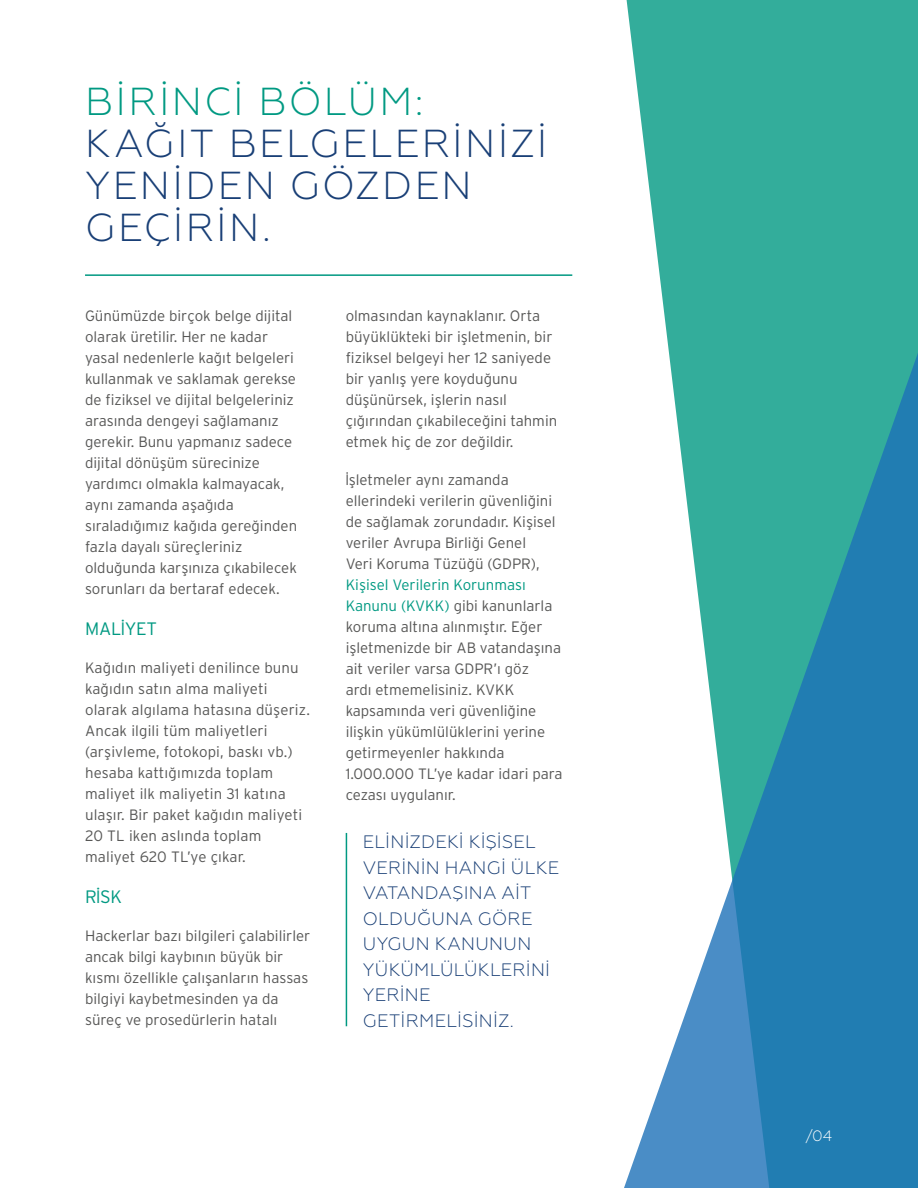
<style>
.page{position:relative;width:918px;height:1188px;background:#fff}
.page>*{position:absolute;margin:0;border:0;box-sizing:border-box;transform-origin:0 0}
.t1{font:300 39px/42px "Geometria";letter-spacing:.055em;color:#193f76}
.t2{font:300 39px "Geometria";letter-spacing:.06em;color:#009982}
.t3{font:300 18px/25.5px "Geometria";letter-spacing:.015em;color:#193f76}
.t4{font:300 18px "Interstate";letter-spacing:-.01em;color:#009982}
.t5{font:300 15px/21px "Interstate";color:#575756}
.t6{font:300 15px "Geometria";color:#fff}
.s1{color:#009982}
</style>
<div class="page">
<svg style="left:626px;top:0;width:292px;height:352px;background:#42b3a2"></svg>
<svg style="left:624px;top:352px;width:294px;height:836px"></svg>
<hr style="left:85px;top:274px;width:487px;height:2px;background:#009982">
<hr style="left:346px;top:833px;width:1px;height:193px;background:#009982">
<h1 class="t2" style="left:85px;top:79px;width:340px">BİRİNCİ BÖLÜM:</h1>
<h1 class="t1" style="left:85px;top:122px;width:464px">KAĞIT BELGELERİNİZİ<br>YENİDEN GÖZDEN<br>GEÇİRİN.</h1>
<p class="t5" style="left:85px;top:305px;width:214px">Günümüzde birçok belge dijital olarak üretilir. Her ne kadar yasal nedenlerle kağıt belgeleri kullanmak ve saklamak gerekse de fiziksel ve dijital belgeleriniz arasında dengeyi sağlamanız gerekir. Bunu yapmanız sadece dijital dönüşüm sürecinize yardımcı olmakla kalmayacak, aynı zamanda aşağıda sıraladığımız kağıda gereğinden fazla dayalı süreçleriniz olduğunda karşınıza çıkabilecek sorunları da bertaraf edecek.</p>
<p class="t4" style="left:85px;top:619px;width:74px">MALİYET</p>
<p class="t5" style="left:85px;top:657px;width:226px">Kağıdın maliyeti denilince bunu kağıdın satın alma maliyeti olarak algılama hatasına düşeriz.<br>Ancak ilgili tüm maliyetleri (arşivleme, fotokopi, baskı vb.) hesaba kattığımızda toplam maliyet ilk maliyetin 31 katına ulaşır. Bir paket kağıdın maliyeti<br>20 TL iken aslında toplam maliyet 620 TL’ye çıkar.</p>
<p class="t4" style="left:85px;top:887px;width:39px">RİSK</p>
<p class="t5" style="left:85px;top:925px;width:227px">Hackerlar bazı bilgileri çalabilirler ancak bilgi kaybının büyük bir kısmı özellikle çalışanların hassas bilgiyi kaybetmesinden ya da süreç ve prosedürlerin hatalı</p>
<p class="t5" style="left:346px;top:305px;width:213px">olmasından kaynaklanır. Orta büyüklükteki bir işletmenin, bir fiziksel belgeyi her 12 saniyede bir yanlış yere koyduğunu düşünürsek, işlerin nasıl çığırından çıkabileceğini tahmin etmek hiç de zor değildir.</p>
<p class="t5" style="left:346px;top:469px;width:211px">İşletmeler aynı zamanda ellerindeki verilerin güvenliğini de sağlamak zorundadır. Kişisel veriler Avrupa Birliği Genel<br>Veri Koruma Tüzüğü (GDPR),</p>
<p class="t5" style="left:346px;top:574px;width:218px"><span class="s1">Kişisel Verilerin Korunması<br>Kanunu (KVKK)</span> gibi kanunlarla koruma altına alınmıştır. Eğer işletmenizde bir AB vatandaşına ait veriler varsa GDPR’ı göz<br>ardı etmemelisiniz. KVKK kapsamında veri güvenliğine ilişkin yükümlülüklerini yerine getirmeyenler hakkında<br>1.000.000 TL’ye kadar idari para cezası uygulanır.</p>
<p class="t3" style="left:363px;top:829px;width:198px">ELİNİZDEKİ KİŞİSEL<br>VERİNİN HANGİ ÜLKE<br>VATANDAŞINA AİT<br>OLDUĞUNA GÖRE<br>UYGUN KANUNUN<br>YÜKÜMLÜLÜKLERİNİ<br>YERİNE<br>GETİRMELİSİNİZ.</p>
<p class="t6" style="left:805px;top:1127px;width:28px">/04</p>
</div>
